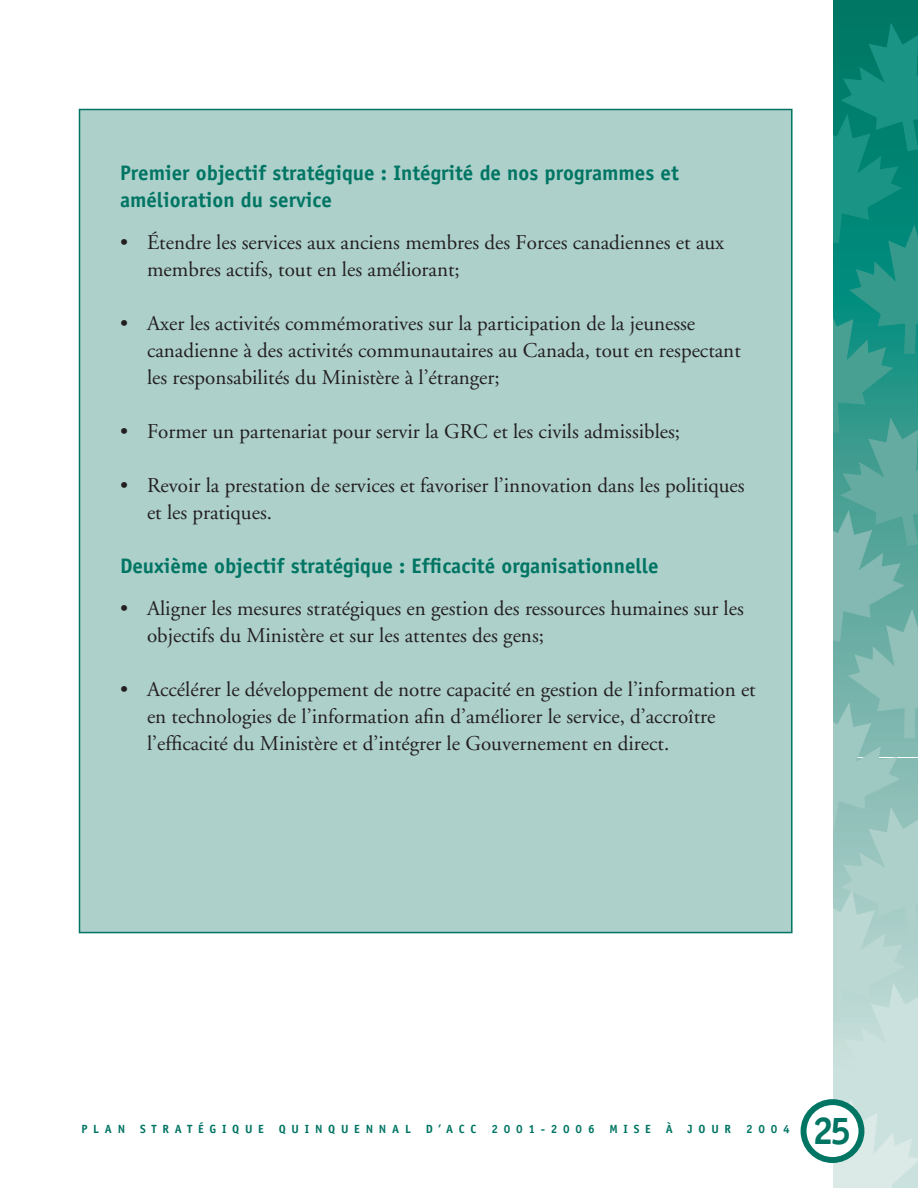
<style>
.page{position:relative;width:918px;height:1188px;background:#fff}
.page>*{position:absolute;margin:0;border:0;box-sizing:border-box;transform-origin:0 0}
.t1{font:700 39px "Officina Sans";color:#007563}
.t2{font:21px/27px "Adobe Garamond";color:#231f20}
.t3{font:700 21px/27px "Officina Sans";color:#007563}
.t4{font:700 11.85px "Officina Sans";letter-spacing:.485em;color:#007563}
</style>
<div class="page">
<hr style="left:833px;top:0;width:85px;height:2px;background:#007664">
<div style="left:833px;top:2px;width:85px;height:5px;background:#007764"></div>
<div style="left:833px;top:7px;width:85px;height:5px;background:#007765"></div>
<div style="left:833px;top:12px;width:85px;height:5px;background:#007765"></div>
<div style="left:833px;top:17px;width:85px;height:5px;background:#007865"></div>
<div style="left:833px;top:22px;width:85px;height:5px;background:#007866"></div>
<svg style="left:833px;top:24px;width:85px;height:1164px;background:#6ab2a8"></svg>
<div style="left:804px;top:1102px;width:57px;height:58px;background:#fff;border-radius:50%"></div>
<div style="left:801px;top:1099px;width:63px;height:64px;border:6px solid #007563;border-radius:50%"></div>
<div style="left:80px;top:110px;width:712px;height:823px;background:#add0cb"></div>
<p class="t3" style="left:120px;top:159px;width:560px">Premier objectif stratégique : Intégrité de nos programmes et amélioration du service</p>
<p class="t2" style="left:147px;top:229px;width:579px;text-indent:-27px">• Étendre les services aux anciens membres des Forces canadiennes et aux membres actifs, tout en les améliorant;</p>
<p class="t2" style="left:147px;top:310px;width:595px;text-indent:-27px">• Axer les activités commémoratives sur la participation de la jeunesse canadienne à des activités communautaires au Canada, tout en respectant les responsabilités du Ministère à l’étranger;</p>
<p class="t2" style="left:120px;top:418px;width:562px">• Former un partenariat pour servir la GRC et les civils admissibles;</p>
<p class="t2" style="left:147px;top:472px;width:599px;text-indent:-27px">• Revoir la prestation de services et favoriser l’innovation dans les politiques et les pratiques.</p>
<p class="t3" style="left:120px;top:552px;width:540px">Deuxième objectif stratégique : Efficacité organisationnelle</p>
<p class="t2" style="left:147px;top:595px;width:598px;text-indent:-27px">• Aligner les mesures stratégiques en gestion des ressources humaines sur les objectifs du Ministère et sur les attentes des gens;</p>
<p class="t2" style="left:147px;top:676px;width:610px;text-indent:-27px">• Accélérer le développement de notre capacité en gestion de l’information et en technologies de l’information afin d’améliorer le service, d’accroître l’efficacité du Ministère et d’intégrer le Gouvernement en direct.</p>
<p class="t4" style="left:81px;top:1122px;width:710px">PLAN STRATÉGIQUE QUINQUENNAL D’ACC 2001-2006 MISE À JOUR 2004</p>
<h1 class="t1" style="left:812px;top:1106px;width:41px">25</h1>
</div>
